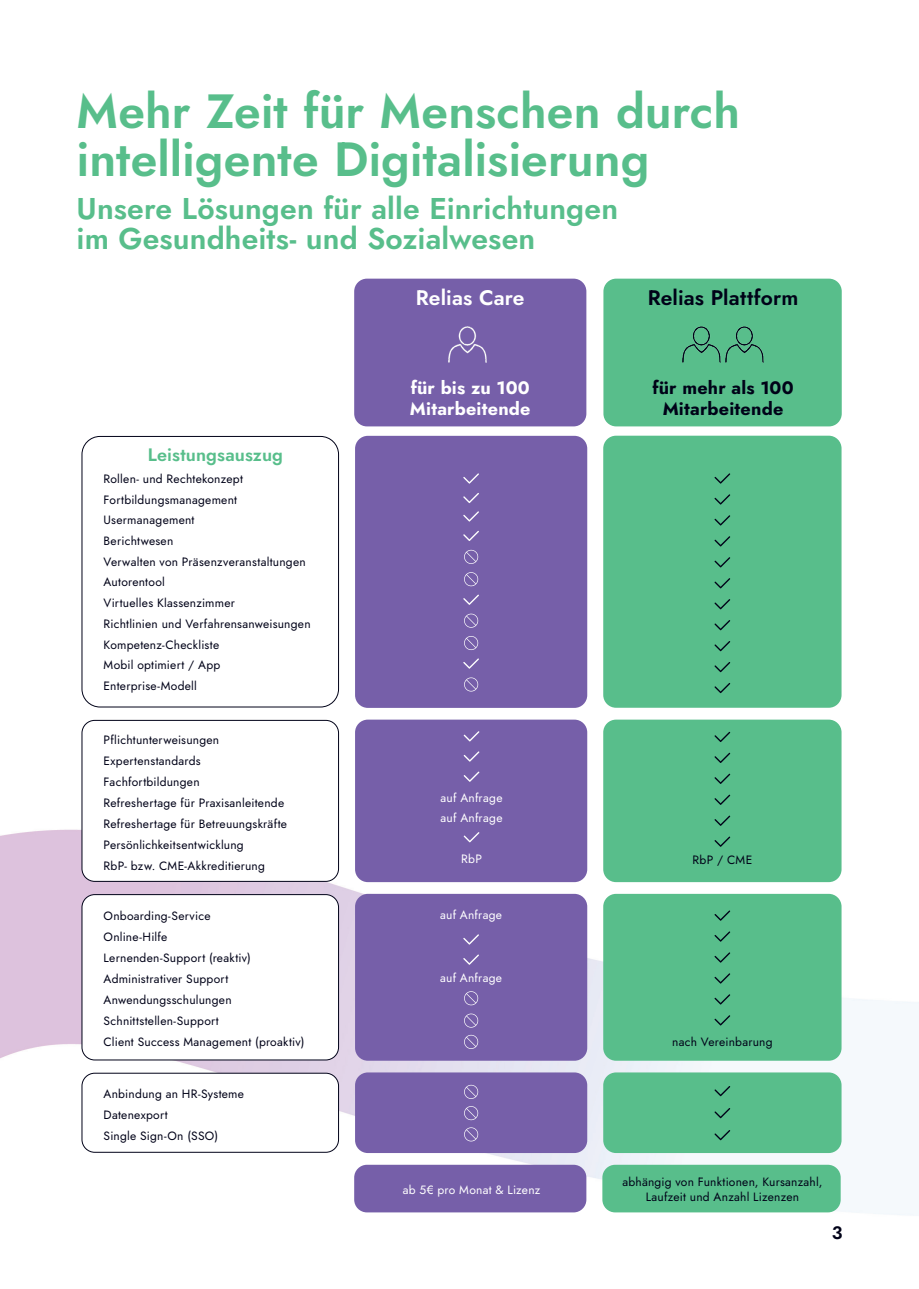
<style>
.page{position:relative;width:919px;height:1289px;background:#fff}
.page>*{position:absolute;margin:0;border:0;box-sizing:border-box;transform-origin:0 0}
.t1{font:600 48px/48px "Jost";color:#58be8b}
.t2{font:600 30px/30px "Jost";letter-spacing:.005em;color:#58be8b}
.t3{font:600 21px "Jost";letter-spacing:.005em;color:#000218}
.t4{font:600 21px "Jost";letter-spacing:.005em;color:#fff}
.t5{font:700 18px/21px "Jost";letter-spacing:.01em;color:#000218;text-align:center}
.t6{font:700 18px/21px "Jost";letter-spacing:.01em;color:#fff}
.t7{font:600 18px "Jost";letter-spacing:.005em;color:#58be8b}
.t8{font:600 18px "Jost";color:#000218}
.t9{font:12px/21px "Jost";letter-spacing:.02em;color:#000218}
.t10{font:12px/20.1px "Jost";letter-spacing:.02em;color:#fff}
</style>
<div class="page">
<img style="left:0;top:278px;width:918px;height:938px">
<div style="left:82px;top:436px;width:257px;height:271px;border:1px solid #000218;border-radius:18px"></div>
<div style="left:355px;top:436px;width:232px;height:272px;background:#765fa9;border-radius:13px"></div>
<div style="left:603px;top:435px;width:238px;height:272px;background:#58be8b;border-radius:13px"></div>
<div style="left:354px;top:279px;width:232px;height:147px;background:#765fa9;border-radius:13px"></div>
<div style="left:603px;top:279px;width:238px;height:147px;background:#58be8b;border-radius:13px"></div>
<div style="left:106px;top:441px;width:219px;height:32px;background:#fff"></div>
<div style="left:355px;top:893px;width:232px;height:167px;background:#765fa9;border-radius:13px"></div>
<div style="left:603px;top:893px;width:238px;height:167px;background:#58be8b;border-radius:13px"></div>
<div style="left:82px;top:894px;width:256px;height:165px;background:#fff;border-radius:13px"></div>
<div style="left:82px;top:894px;width:257px;height:166px;border:1px solid #000218;border-radius:13px"></div>
<div style="left:355px;top:1072px;width:232px;height:80px;background:#765fa9;border-radius:13px"></div>
<div style="left:603px;top:1072px;width:238px;height:80px;background:#58be8b;border-radius:13px"></div>
<div style="left:82px;top:1073px;width:256px;height:79px;background:#fff;border-radius:13px"></div>
<div style="left:82px;top:1072px;width:257px;height:80px;border:1px solid #000218;border-radius:13px"></div>
<div style="left:355px;top:719px;width:232px;height:163px;background:#765fa9;border-radius:13px"></div>
<div style="left:603px;top:719px;width:238px;height:163px;background:#58be8b;border-radius:13px"></div>
<div style="left:82px;top:720px;width:256px;height:161px;background:#fff;border-radius:13px"></div>
<div style="left:82px;top:720px;width:257px;height:161px;border:1px solid #000218;border-radius:13px"></div>
<svg style="left:463px;top:473px;width:16px;height:10px"></svg>
<svg style="left:714px;top:473px;width:16px;height:10px"></svg>
<svg style="left:714px;top:494px;width:16px;height:10px"></svg>
<svg style="left:714px;top:515px;width:16px;height:10px"></svg>
<svg style="left:714px;top:536px;width:16px;height:10px"></svg>
<svg style="left:714px;top:557px;width:16px;height:10px"></svg>
<svg style="left:714px;top:578px;width:16px;height:10px"></svg>
<svg style="left:714px;top:599px;width:16px;height:10px"></svg>
<svg style="left:714px;top:620px;width:16px;height:10px"></svg>
<svg style="left:714px;top:641px;width:16px;height:10px"></svg>
<svg style="left:714px;top:662px;width:16px;height:10px"></svg>
<svg style="left:714px;top:683px;width:16px;height:10px"></svg>
<svg style="left:714px;top:731px;width:16px;height:11px"></svg>
<svg style="left:714px;top:752px;width:16px;height:11px"></svg>
<svg style="left:714px;top:773px;width:16px;height:11px"></svg>
<svg style="left:714px;top:794px;width:16px;height:11px"></svg>
<svg style="left:714px;top:815px;width:16px;height:10px"></svg>
<svg style="left:714px;top:836px;width:16px;height:10px"></svg>
<svg style="left:714px;top:910px;width:16px;height:10px"></svg>
<svg style="left:714px;top:931px;width:16px;height:10px"></svg>
<svg style="left:714px;top:952px;width:16px;height:10px"></svg>
<svg style="left:714px;top:973px;width:16px;height:10px"></svg>
<svg style="left:714px;top:994px;width:16px;height:10px"></svg>
<svg style="left:714px;top:1015px;width:16px;height:10px"></svg>
<svg style="left:714px;top:1086px;width:16px;height:10px"></svg>
<svg style="left:714px;top:1108px;width:16px;height:10px"></svg>
<svg style="left:714px;top:1130px;width:16px;height:10px"></svg>
<svg style="left:463px;top:493px;width:16px;height:10px"></svg>
<svg style="left:463px;top:511px;width:16px;height:10px"></svg>
<svg style="left:463px;top:531px;width:16px;height:10px"></svg>
<svg style="left:463px;top:658px;width:16px;height:10px"></svg>
<svg style="left:463px;top:934px;width:16px;height:10px"></svg>
<svg style="left:463px;top:954px;width:16px;height:10px"></svg>
<svg style="left:463px;top:594px;width:16px;height:11px"></svg>
<svg style="left:464px;top:636px;width:14px;height:14px"></svg>
<svg style="left:464px;top:677px;width:14px;height:14px"></svg>
<svg style="left:464px;top:991px;width:14px;height:14px"></svg>
<svg style="left:464px;top:1013px;width:14px;height:14px"></svg>
<svg style="left:464px;top:1034px;width:14px;height:14px"></svg>
<svg style="left:464px;top:1084px;width:14px;height:14px"></svg>
<svg style="left:464px;top:1106px;width:14px;height:14px"></svg>
<svg style="left:464px;top:1127px;width:14px;height:14px"></svg>
<svg style="left:464px;top:613px;width:14px;height:14px"></svg>
<svg style="left:464px;top:572px;width:14px;height:14px"></svg>
<svg style="left:464px;top:550px;width:14px;height:14px"></svg>
<svg style="left:463px;top:731px;width:16px;height:10px"></svg>
<svg style="left:463px;top:751px;width:16px;height:10px"></svg>
<svg style="left:463px;top:771px;width:16px;height:10px"></svg>
<svg style="left:463px;top:832px;width:16px;height:10px"></svg>
<div style="left:354px;top:1164px;width:232px;height:48px;background:#765fa9;border-radius:13px"></div>
<div style="left:602px;top:1164px;width:238px;height:48px;background:#58be8b;border-radius:13px"></div>
<img style="left:448px;top:326px;width:39px;height:37px">
<img style="left:682px;top:326px;width:36px;height:37px">
<img style="left:718px;top:326px;width:46px;height:37px">
<h1 class="t1" style="left:77px;top:88px;width:665px">Mehr Zeit für Menschen durch intelligente Digitalisierung</h1>
<h2 class="t2" style="left:77px;top:194px;width:543px">Unsere Lösungen für alle Einrichtungen im Gesundheits- und Sozialwesen</h2>
<h3 class="t4" style="left:416px;top:283px;width:110px">Relias Care</h3>
<h3 class="t3" style="left:647px;top:283px;width:152px">Relias Plattform</h3>
<h3 class="t7" style="left:148px;top:442px;width:137px">Leistungsauszug</h3>
<p class="t9" style="left:104px;top:468px;width:208px">Rollen- und Rechtekonzept<br>Fortbildungsmanagement<br>Usermanagement<br>Berichtwesen<br>Verwalten von Präsenzveranstaltungen<br>Autorentool<br>Virtuelles Klassenzimmer<br>Richtlinien und Verfahrensanweisungen<br>Kompetenz-Checkliste<br>Mobil optimiert / App<br>Enterprise-Modell</p>
<h3 class="t6" style="left:410px;top:377px;width:122px">für bis zu 100<br>Mitarbeitende</h3>
<h3 class="t5" style="left:652px;top:377px;width:143px">für mehr als 100<br>Mitarbeitende</h3>
<p class="t9" style="left:104px;top:729px;width:185px">Pflichtunterweisungen<br>Expertenstandards<br>Fachfortbildungen<br>Refreshertage für Praxisanleitende<br>Refreshertage für Betreuungskräfte<br>Persönlichkeitsentwicklung<br>RbP- bzw. CME-Akkreditierung</p>
<p class="t9" style="left:104px;top:905px;width:202px">Onboarding-Service<br>Online-Hilfe<br>Lernenden-Support (reaktiv)<br>Administrativer Support<br>Anwendungsschulungen<br>Schnittstellen-Support<br>Client Success Management (proaktiv)</p>
<p class="t10" style="left:440px;top:904px;width:63px">auf Anfrage</p>
<p class="t10" style="left:440px;top:788px;width:63px">auf Anfrage auf Anfrage</p>
<p class="t10" style="left:461px;top:848px;width:22px">RbP</p>
<p class="t10" style="left:440px;top:967px;width:63px">auf Anfrage</p>
<p class="t9" style="left:692px;top:849px;width:61px">RbP / CME</p>
<p class="t9" style="left:672px;top:1031px;width:102px">nach Vereinbarung</p>
<p class="t9" style="left:104px;top:1083px;width:142px">Anbindung an HR-Systeme<br>Datenexport<br>Single Sign-On (SSO)</p>
<p class="t10" style="left:403px;top:1179px;width:139px">ab 5€ pro Monat &amp; Lizenz</p>
<p class="t9" style="left:622px;top:1173px;width:201px;line-height:15.8px;text-align:center">abhängig von Funktionen, Kursanzahl,<br>Laufzeit und Anzahl Lizenzen</p>
<h3 class="t8" style="left:831px;top:1220px;width:12px">3</h3>
</div>
